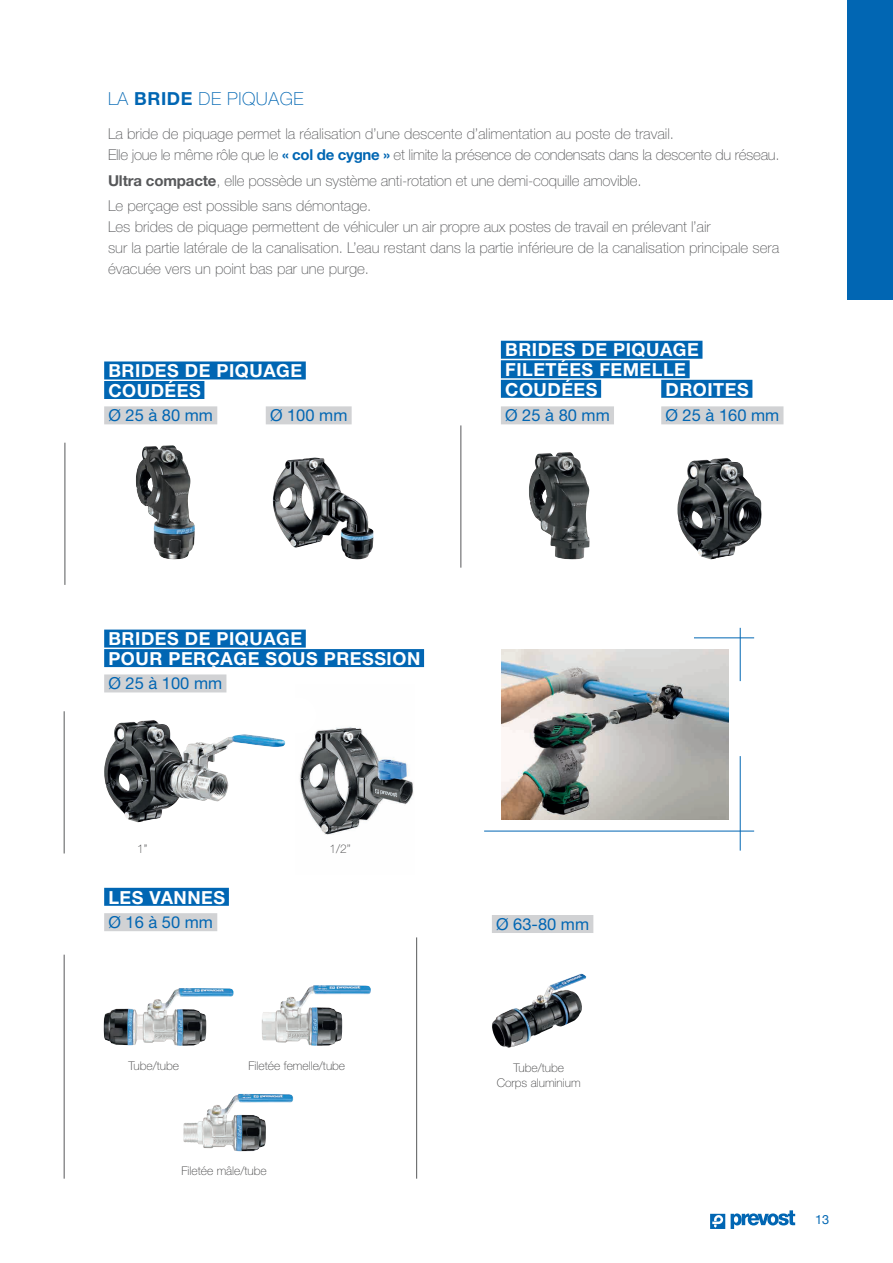
<style>
.page{position:relative;width:893px;height:1263px;background:#fff}
.page>*{position:absolute;margin:0;border:0;box-sizing:border-box;transform-origin:0 0}
.t1{font:700 18px "Helvetica Neue LT Std";letter-spacing:.03em;color:#fff}
.t2{font:100 18px "Helvetica Neue LT Std";letter-spacing:.03em;color:#0166b3}
.t3{font:16.5px "Helvetica Neue LT Std";color:#0166b3}
.t4{font:100 15px/21px "Helvetica Neue LT Std";color:#57585a}
.t5{font:12.75px "Helvetica Neue";color:#0166b3}
.t6{font:100 12px "Helvetica Neue LT Std";color:#3e3e3f}
.s1{font-weight:700}
.s2{font-weight:700;color:#0166b3}
</style>
<div class="page">
<svg style="left:710px;top:1214px;width:15px;height:15px"></svg>
<svg style="left:731px;top:1210px;width:64px;height:19px"></svg>
<div style="left:848px;top:0;width:45px;height:300px;background:#0166b3"></div>
<div style="left:104px;top:361px;width:202px;height:18px;background:#0166b3"></div>
<div style="left:104px;top:381px;width:100px;height:18px;background:#0166b3"></div>
<div style="left:501px;top:341px;width:201px;height:18px;background:#0166b3"></div>
<div style="left:104px;top:630px;width:202px;height:18px;background:#0166b3"></div>
<div style="left:104px;top:649px;width:320px;height:18px;background:#0166b3"></div>
<div style="left:104px;top:888px;width:125px;height:18px;background:#0166b3"></div>
<div style="left:104px;top:406px;width:113px;height:18px;background:#d1d2d4"></div>
<div style="left:104px;top:674px;width:122px;height:18px;background:#d1d2d4"></div>
<div style="left:501px;top:406px;width:113px;height:18px;background:#d1d2d4"></div>
<div style="left:661px;top:406px;width:122px;height:18px;background:#d1d2d4"></div>
<div style="left:266px;top:406px;width:86px;height:18px;background:#d1d2d4"></div>
<hr style="left:64px;top:711px;width:1px;height:142px;background:#57585a">
<hr style="left:461px;top:425px;width:1px;height:143px;background:#57585a">
<hr style="left:740px;top:756px;width:1px;height:95px;background:#0166b3">
<hr style="left:740px;top:628px;width:1px;height:53px;background:#0166b3">
<hr style="left:484px;top:831px;width:270px;height:1px;background:#0166b3">
<hr style="left:694px;top:638px;width:60px;height:1px;background:#0166b3">
<hr style="left:65px;top:443px;width:1px;height:142px;background:#57585a">
<hr style="left:64px;top:955px;width:1px;height:224px;background:#57585a">
<hr style="left:416px;top:937px;width:1px;height:242px;background:#57585a">
<img style="left:136px;top:445px;width:59px;height:114px">
<img style="left:273px;top:457px;width:101px;height:102px">
<img style="left:529px;top:452px;width:61px;height:107px">
<img style="left:677px;top:458px;width:84px;height:101px">
<div style="left:104px;top:913px;width:113px;height:18px;background:#d1d2d4"></div>
<div style="left:492px;top:915px;width:101px;height:18px;background:#d1d2d4"></div>
<img style="left:104px;top:988px;width:130px;height:58px">
<img style="left:262px;top:985px;width:109px;height:61px">
<img style="left:183px;top:1094px;width:56px;height:54px">
<img style="left:104px;top:720px;width:181px;height:102px">
<img style="left:299px;top:727px;width:115px;height:108px">
<div style="left:501px;top:360px;width:189px;height:18px;background:#0166b3"></div>
<div style="left:501px;top:380px;width:100px;height:18px;background:#0166b3"></div>
<div style="left:661px;top:380px;width:91px;height:18px;background:#0166b3"></div>
<img style="left:501px;top:649px;width:228px;height:171px">
<img style="left:492px;top:974px;width:94px;height:73px">
<div style="left:282px;top:697px;width:34px;height:36px;background:#fff;border-radius:50%"></div>
<p class="t2" style="left:108px;top:88px;width:197px">LA <span class="s1">BRIDE</span> DE PIQUAGE</p>
<p class="t4" style="left:108px;top:124px;width:673px">La bride de piquage permet la réalisation d’une descente d’alimentation au poste de travail.<br>Elle joue le même rôle que le <span class="s2">« col de cygne »</span> et limite la présence de condensats dans la descente du réseau.</p>
<p class="t4" style="left:108px;top:170px;width:535px"><span class="s1">Ultra compacte</span>, elle possède un système anti-rotation et une demi-coquille amovible.</p>
<p class="t4" style="left:108px;top:195px;width:673px">Le perçage est possible sans démontage.<br>Les brides de piquage permettent de véhiculer un air propre aux postes de travail en prélevant l’air<br>sur la partie latérale de la canalisation. L’eau restant dans la partie inférieure de la canalisation principale sera évacuée vers un point bas par une purge.</p>
<p class="t1" style="left:108px;top:360px;width:195px">BRIDES DE PIQUAGE</p>
<p class="t1" style="left:108px;top:379px;width:94px">COUDÉES</p>
<p class="t1" style="left:505px;top:339px;width:195px">BRIDES DE PIQUAGE</p>
<p class="t1" style="left:505px;top:358px;width:182px">FILETÉES FEMELLE</p>
<p class="t1" style="left:505px;top:378px;width:94px">COUDÉES</p>
<p class="t1" style="left:665px;top:378px;width:85px">DROITES</p>
<p class="t3" style="left:108px;top:406px;width:106px">Ø 25 à 80 mm</p>
<p class="t3" style="left:270px;top:406px;width:79px">Ø 100 mm</p>
<p class="t3" style="left:505px;top:406px;width:106px">Ø 25 à 80 mm</p>
<p class="t3" style="left:665px;top:406px;width:115px">Ø 25 à 160 mm</p>
<p class="t1" style="left:108px;top:628px;width:195px">BRIDES DE PIQUAGE</p>
<p class="t1" style="left:108px;top:647px;width:313px">POUR PERÇAGE SOUS PRESSION</p>
<p class="t3" style="left:108px;top:674px;width:115px">Ø 25 à 100 mm</p>
<p class="t6" style="left:137px;top:842px;width:12px">1’’</p>
<p class="t1" style="left:108px;top:886px;width:118px">LES VANNES</p>
<p class="t6" style="left:330px;top:842px;width:23px">1/2’’</p>
<p class="t3" style="left:108px;top:912px;width:106px">Ø 16 à 50 mm</p>
<p class="t3" style="left:496px;top:914px;width:94px">Ø 63-80 mm</p>
<p class="t6" style="left:128px;top:1059px;width:52px">Tube/tube</p>
<p class="t6" style="left:248px;top:1059px;width:98px">Filetée femelle/tube</p>
<p class="t6" style="left:181px;top:1164px;width:87px">Filetée mâle/tube</p>
<p class="t6" style="left:513px;top:1061px;width:52px">Tube/tube</p>
<p class="t6" style="left:497px;top:1076px;width:85px">Corps aluminium</p>
<p class="t5" style="left:815px;top:1210px;width:16px">13</p>
</div>
